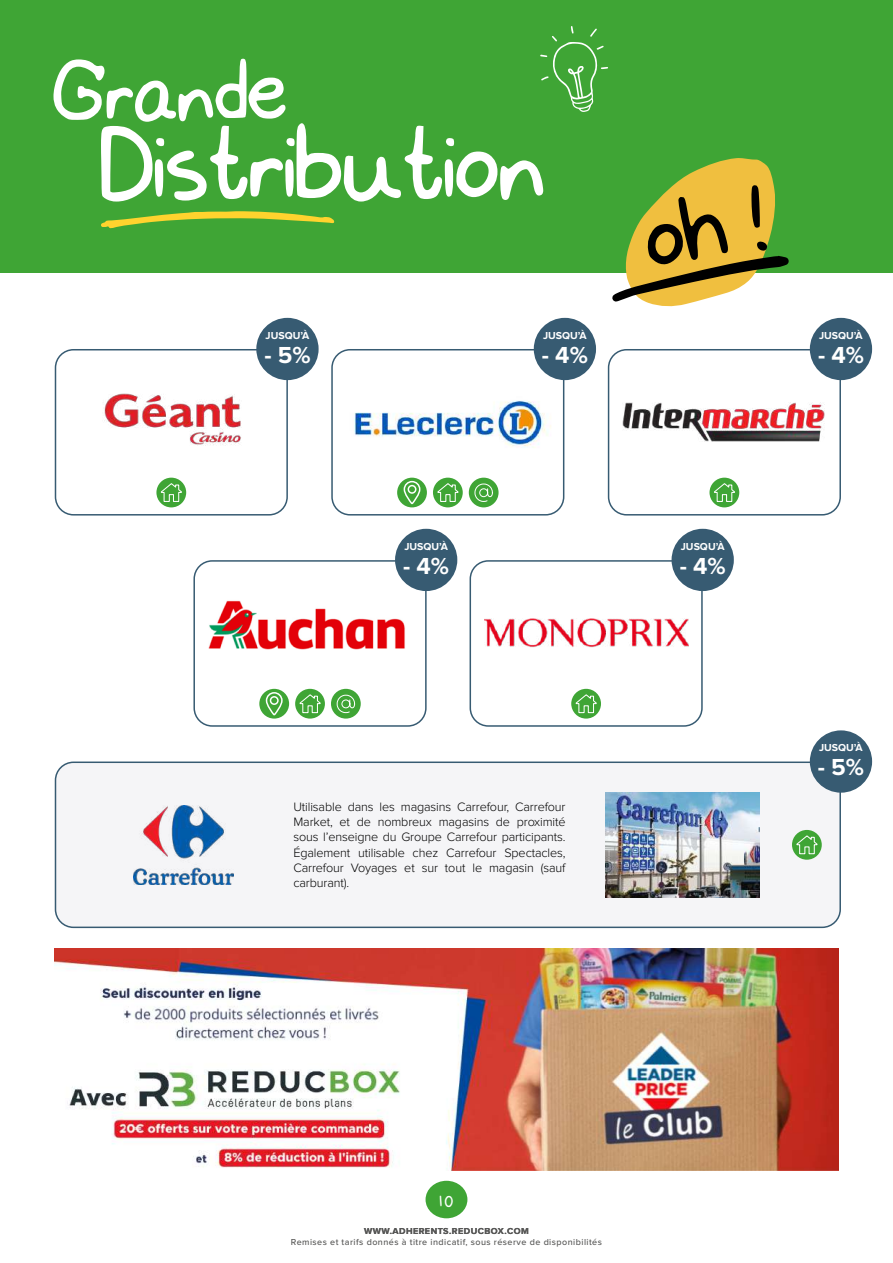
<style>
.page{position:relative;width:893px;height:1263px;background:#fff}
.page>*{position:absolute;margin:0;border:0;box-sizing:border-box;transform-origin:0 0}
.t1{font:193.8px "Schoolwork";letter-spacing:-.09em;color:#fff}
.t2{font:156.45px "Schoolwork";letter-spacing:-.09em;color:#fff}
.t3{font:30px "Schoolwork";color:#fff}
.t4{font:700 24px "Proxima Nova";color:#fff}
.t5{font:300 12.6px/15.1px "Proxima Nova";letter-spacing:-.01em;color:#000;text-align:justify}
.t6{font:700 10.5px "Proxima Nova";color:#fff}
.t7{font:500 9px "Proxima Nova";letter-spacing:.05em;color:#575756}
.t8{font:700 9px "Proxima Nova";letter-spacing:.05em;color:#575756}
</style>
<div class="page">
<div style="left:0;top:0;width:893px;height:272px;background:#3fa535"></div>
<img style="left:55px;top:948px;width:784px;height:223px">
<div style="left:55px;top:349px;width:233px;height:166px;border:2px solid #375b72;border-radius:18px"></div>
<div style="left:156px;top:478px;width:30px;height:29px;background:#3fa535;border-radius:50%"></div>
<svg style="left:160px;top:482px;width:22px;height:20px"></svg>
<img style="left:104px;top:393px;width:137px;height:53px">
<div style="left:256px;top:318px;width:63px;height:62px;background:#375b72;border-radius:50%"></div>
<div style="left:331px;top:349px;width:233px;height:166px;border:2px solid #375b72;border-radius:18px"></div>
<div style="left:397px;top:478px;width:30px;height:29px;background:#3fa535;border-radius:50%"></div>
<svg style="left:403px;top:480px;width:18px;height:25px"></svg>
<div style="left:433px;top:478px;width:30px;height:29px;background:#3fa535;border-radius:50%"></div>
<svg style="left:436px;top:482px;width:23px;height:20px"></svg>
<div style="left:469px;top:478px;width:30px;height:29px;background:#3fa535;border-radius:50%"></div>
<svg style="left:474px;top:483px;width:19px;height:19px"></svg>
<img style="left:354px;top:400px;width:197px;height:48px">
<div style="left:534px;top:318px;width:62px;height:62px;background:#375b72;border-radius:50%"></div>
<div style="left:608px;top:349px;width:233px;height:166px;border:2px solid #375b72;border-radius:18px"></div>
<div style="left:709px;top:478px;width:30px;height:29px;background:#3fa535;border-radius:50%"></div>
<svg style="left:713px;top:482px;width:23px;height:20px"></svg>
<img style="left:623px;top:402px;width:201px;height:39px">
<div style="left:810px;top:318px;width:62px;height:62px;background:#375b72;border-radius:50%"></div>
<div style="left:55px;top:762px;width:785px;height:165px;background:#f5f5f7;border-radius:18px"></div>
<div style="left:55px;top:761px;width:786px;height:167px;border:2px solid #375b72;border-radius:18px"></div>
<div style="left:792px;top:830px;width:30px;height:30px;background:#3fa535;border-radius:50%"></div>
<svg style="left:795px;top:834px;width:23px;height:21px"></svg>
<img style="left:134px;top:805px;width:99px;height:80px">
<img style="left:605px;top:793px;width:154px;height:104px">
<div style="left:810px;top:730px;width:62px;height:63px;background:#375b72;border-radius:50%"></div>
<div style="left:193px;top:560px;width:234px;height:167px;border:2px solid #375b72;border-radius:18px"></div>
<div style="left:259px;top:689px;width:30px;height:30px;background:#3fa535;border-radius:50%"></div>
<svg style="left:265px;top:691px;width:18px;height:25px"></svg>
<svg style="left:295px;top:689px;width:30px;height:30px"></svg>
<svg style="left:298px;top:693px;width:23px;height:21px"></svg>
<div style="left:331px;top:689px;width:30px;height:30px;background:#3fa535;border-radius:50%"></div>
<svg style="left:336px;top:694px;width:20px;height:20px"></svg>
<img style="left:209px;top:600px;width:196px;height:50px">
<div style="left:395px;top:529px;width:62px;height:62px;background:#375b72;border-radius:50%"></div>
<div style="left:470px;top:560px;width:233px;height:167px;border:2px solid #375b72;border-radius:18px"></div>
<svg style="left:571px;top:689px;width:30px;height:30px"></svg>
<svg style="left:575px;top:693px;width:22px;height:21px"></svg>
<div style="left:672px;top:529px;width:62px;height:62px;background:#375b72;border-radius:50%"></div>
<img style="left:484px;top:618px;width:205px;height:30px">
<svg style="left:540px;top:26px;width:68px;height:86px"></svg>
<svg style="left:101px;top:211px;width:233px;height:17px"></svg>
<div style="left:426px;top:1181px;width:41px;height:37px;background:#3fa535;border-radius:50%"></div>
<svg style="left:612px;top:158px;width:177px;height:149px"></svg>
<h2 class="t2" style="left:45px;top:32px;width:250px">Grande</h2>
<h1 class="t1" style="left:91px;top:89px;width:463px">Distribution</h1>
<p class="t6" style="left:266px;top:331px;width:45px">JUSQU’À</p>
<h3 class="t4" style="left:264px;top:344px;width:48px">- 5%</h3>
<p class="t6" style="left:404px;top:541px;width:45px">JUSQU’À</p>
<h3 class="t4" style="left:403px;top:555px;width:47px">- 4%</h3>
<p class="t6" style="left:543px;top:331px;width:45px">JUSQU’À</p>
<h3 class="t4" style="left:542px;top:344px;width:47px">- 4%</h3>
<p class="t5" style="left:293px;top:799px;width:274px">Utilisable dans les magasins Carrefour, Carrefour Market, et de nombreux magasins de proximité sous l’enseigne du Groupe Carrefour participants.<br>Également utilisable chez Carrefour Spectacles, Carrefour Voyages et sur tout le magasin (sauf carburant).</p>
<p class="t6" style="left:681px;top:541px;width:45px">JUSQU’À</p>
<h3 class="t4" style="left:680px;top:555px;width:47px">- 4%</h3>
<p class="t6" style="left:819px;top:331px;width:45px">JUSQU’À</p>
<h3 class="t4" style="left:818px;top:344px;width:47px">- 4%</h3>
<p class="t6" style="left:819px;top:743px;width:45px">JUSQU’À</p>
<h3 class="t4" style="left:818px;top:756px;width:48px">- 5%</h3>
<h3 class="t3" style="left:439px;top:1190px;width:17px">10</h3>
<p class="t8" style="left:364px;top:1227px;width:166px">WWW.ADHERENTS.REDUCBOX.COM</p>
<p class="t7" style="left:291px;top:1235px;width:312px">Remises et tarifs donnés à titre indicatif, sous réserve de disponibilités</p>
</div>
